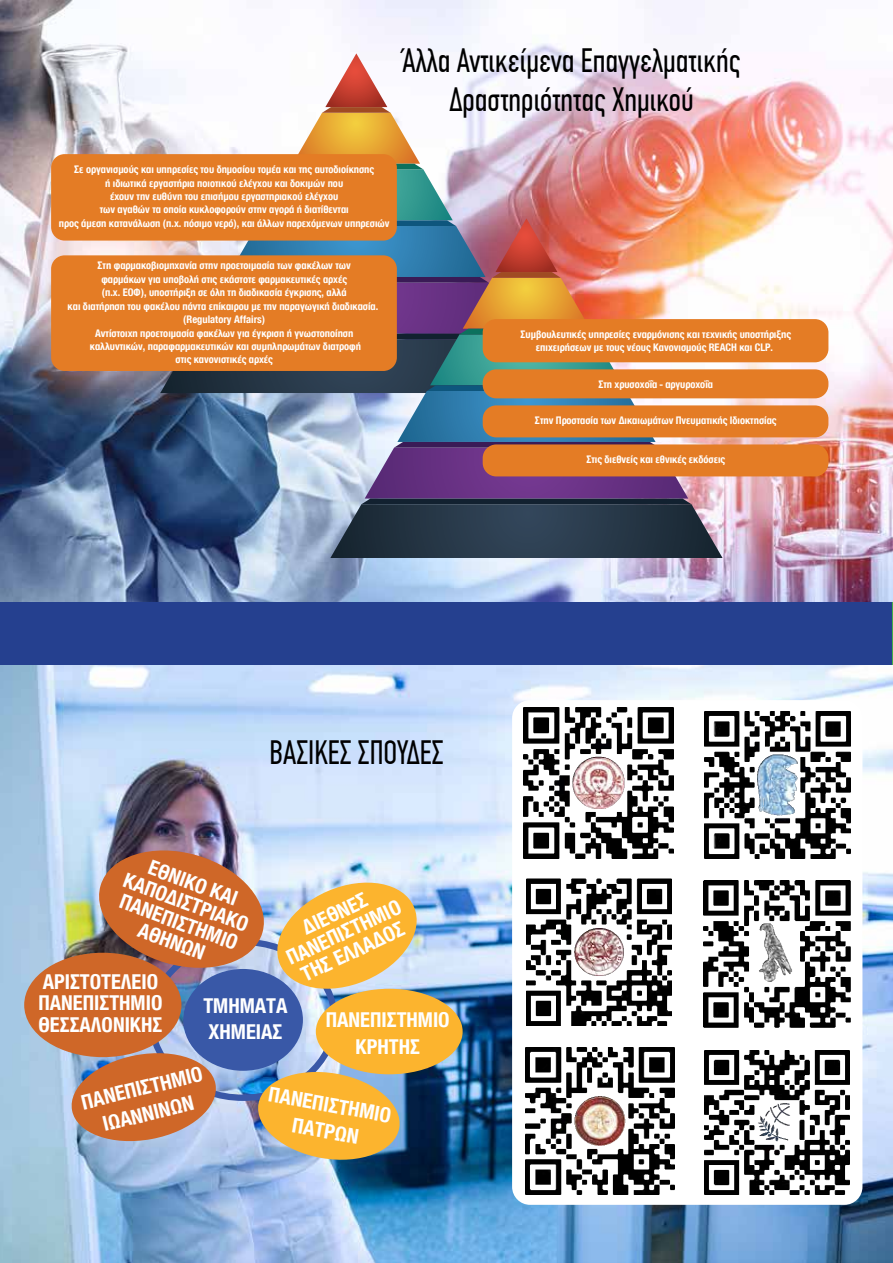
<style>
.page{position:relative;width:893px;height:1263px;background:#fff}
.page>*{position:absolute;margin:0;border:0;box-sizing:border-box;transform-origin:0 0}
.t1{font:condensed 33px/39.6px "CF Din";color:#000;text-align:center}
.t2{font:700 21.9px/20.9px "CF Helvetica Cond";color:#fff;text-align:center}
.t3{font:700 11.25px/13.5px "CF Helvetica Cond";color:#fff;text-align:center}
</style>
<div class="page">
<img style="left:0;top:665px;width:893px;height:598px">
<img style="left:0;top:0;width:893px;height:603px">
<div style="left:0;top:603px;width:892px;height:62px;background:#25408f"></div>
<hr style="left:892px;top:603px;width:1px;height:62px;background:#41ad49">
<div style="left:51px;top:154px;width:346px;height:87px;background:#e47c25;border-radius:14px"></div>
<div style="left:51px;top:255px;width:346px;height:116px;background:#e47c25;border-radius:14px"></div>
<img style="left:160px;top:53px;width:563px;height:505px">
<div style="left:483px;top:319px;width:345px;height:43px;background:#e47c25;border-radius:14px"></div>
<div style="left:483px;top:405px;width:345px;height:32px;background:#e47c25;border-radius:13px"></div>
<div style="left:483px;top:444px;width:345px;height:32px;background:#e47c25;border-radius:13px"></div>
<div style="left:483px;top:369px;width:345px;height:29px;background:#e47c25;border-radius:14px"></div>
<div style="left:512px;top:700px;width:350px;height:505px;background:#fff;border-radius:18px"></div>
<img style="left:523px;top:708px;width:150px;height:150px">
<img style="left:704px;top:711px;width:146px;height:147px">
<img style="left:526px;top:878px;width:146px;height:147px">
<img style="left:703px;top:880px;width:147px;height:147px">
<img style="left:526px;top:1047px;width:148px;height:148px">
<img style="left:705px;top:1050px;width:144px;height:145px">
<div style="left:183px;top:969px;width:120px;height:102px;background:#3958a7;border-radius:50%"></div>
<div style="left:24px;top:953px;width:157px;height:104px;background:#cf6728;border-radius:50%"></div>
<svg style="left:68px;top:1048px;width:152px;height:98px;background:#c08061"></svg>
<svg style="left:92px;top:849px;width:332px;height:147px;background:#ca9a70"></svg>
<svg style="left:254px;top:1067px;width:149px;height:98px;background:#cdaa60"></svg>
<div style="left:316px;top:989px;width:147px;height:85px;background:#fcb42e;border-radius:50%"></div>
<h1 class="t1" style="left:403px;top:41px;width:340px">Άλλα Αντικείμενα Eπαγγελματικής<br>Δραστηριότητας Χημικού</h1>
<p class="t3" style="left:59px;top:163px;width:332px">Σε οργανισµούς και υπηρεσίες του δηµοσίου τοµέα και της αυτοδιοίκησης<br>ή ιδιωτικά εργαστήρια ποιοτικού ελέγχου και δοκιµών που<br>έχουν την ευθύνη του επισήµου εργαστηριακού ελέγχου<br>των αγαθών τα οποία κυκλοφορούν στην αγορά ή διατίθενται<br>προς άµεση κατανάλωση (π.χ. πόσιµο νερό), και άλλων παρεχόµενων υπηρεσιών</p>
<p class="t3" style="left:68px;top:259px;width:312px">Στη φαρµακοβιοµηχανία στην προετοιµασία των φακέλων των<br>φαρµάκων για υποβολή στις εκάστοτε φαρµακευτικές αρχές<br>(π.χ. ΕΟΦ), υποστήριξη σε όλη τη διαδικασία έγκρισης, αλλά<br>και διατήρηση του φακέλου πάντα επίκαιρου µε την παραγωγική διαδικασία. (Regulatory Affairs)<br>Αντίστοιχη προετοιµασία φακέλων για έγκριση ή γνωστοποίηση καλλυντικών, παραφαρµακευτικών και συµπληρωµάτων διατροφή<br>στις κανονιστικές αρχές</p>
<p class="t3" style="left:521px;top:328px;width:272px">Συµβουλευτικές υπηρεσίες εναρµόνισης και τεχνικής υποστήριξης επιχειρήσεων µε τους νέους Κανονισµούς REACH και CLP.</p>
<p class="t3" style="left:598px;top:378px;width:116px">Στη χρυσοχοΐα - αργυροχοΐα</p>
<p class="t3" style="left:535px;top:414px;width:243px">Στην Προστασία των ∆ικαιωµάτων Πνευµατικής Ιδιοκτησίας</p>
<p class="t3" style="left:586px;top:453px;width:140px">Στις διεθνείς και εθνικές εκδόσεις</p>
<h1 class="t1" style="left:269px;top:733px;width:176px">ΒΑΣΙΚΕΣ ΣΠΟΥΔΕΣ</h1>
<h2 class="t2" style="left:135px;top:850px;width:133px;rotate:20deg">ΕΘΝΙΚΟ ΚΑΙ<br>ΚΑΠΟ∆ΙΣΤΡΙΑΚΟ<br>ΠΑΝΕΠΙΣΤΗΜΙΟ<br>ΑΘΗΝΩΝ</h2>
<h2 class="t2" style="left:275px;top:930px;width:125px;rotate:-25deg">∆ΙΕΘΝΕΣ<br>ΠΑΝΕΠΙΣΤΗΜΙΟ<br>ΤΗΣ ΕΛΛΑ∆ΟΣ</h2>
<h2 class="t2" style="left:38px;top:971px;width:125px;line-height:21.5px;text-align:left">ΑΡΙΣΤΟΤΕΛΕΙΟ<br>ΠΑΝΕΠΙΣΤΗΜΙΟ<br>ΘΕΣΣΑΛΟΝΙΚΗΣ</h2>
<h2 class="t2" style="left:79px;top:1090px;width:125px;line-height:26.2px;rotate:-14deg">ΠΑΝΕΠΙΣΤΗΜΙΟ<br>ΙΩΑΝΝΙΝΩΝ</h2>
<h2 class="t2" style="left:203px;top:993px;width:86px;line-height:26.2px;text-align:left">ΤΜΗΜΑΤΑ<br>ΧΗΜΕΙΑΣ</h2>
<h2 class="t2" style="left:326px;top:1007px;width:125px;line-height:26.2px">ΠΑΝΕΠΙΣΤΗΜΙΟ<br>KΡΗΤΗΣ</h2>
<h2 class="t2" style="left:271px;top:1081px;width:125px;line-height:26.2px;rotate:10deg">ΠΑΝΕΠΙΣΤΗΜΙΟ<br>ΠΑΤΡΩΝ</h2>
</div>
